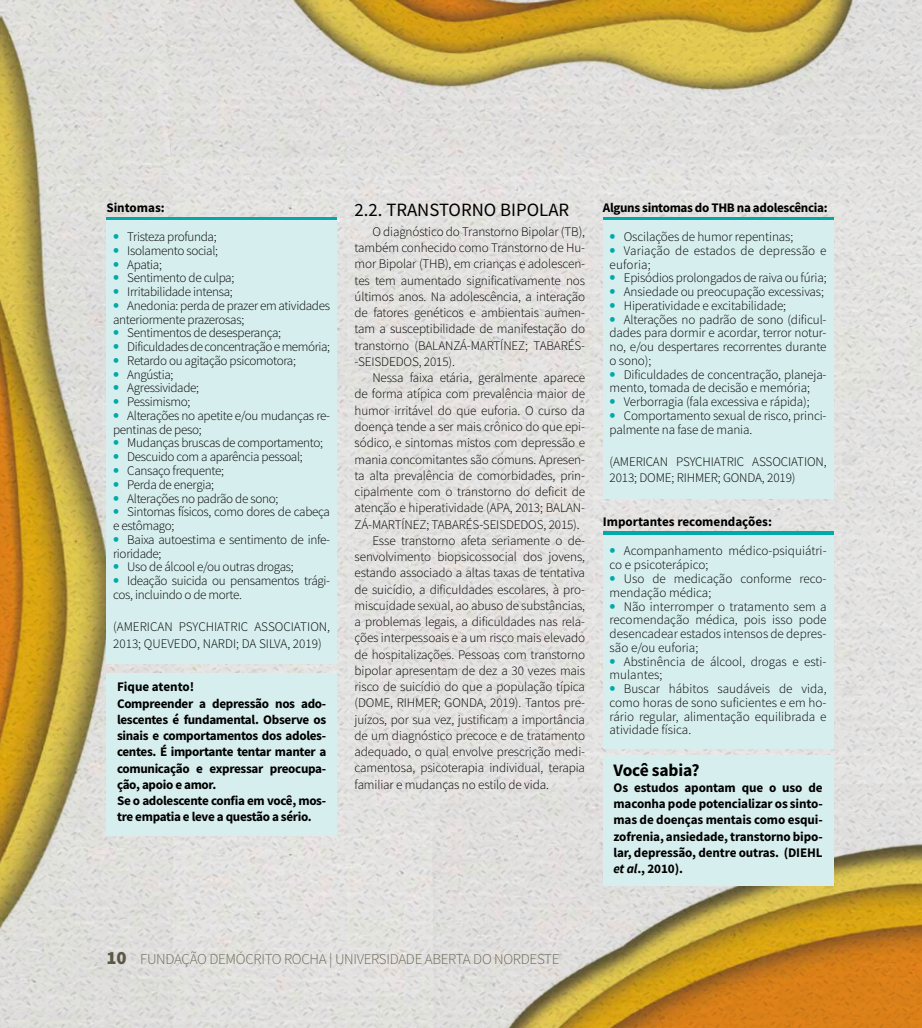
<style>
.page{position:relative;width:922px;height:1028px;background:#fff}
.page>*{position:absolute;margin:0;border:0;box-sizing:border-box;transform-origin:0 0}
.t1{font:18.75px "Source Sans Pro";color:#000}
.t2{font:700 17.5px "Source Sans Pro";letter-spacing:-.01em;color:#000}
.t3{font:300 15px "Source Sans Pro";letter-spacing:-.02em;color:#6c6a55}
.t4{font:300 13.12px/13.8px "Source Sans Pro";letter-spacing:-.01em;color:#000}
.t5{font:700 13.12px/16.2px "Source Sans Pro";letter-spacing:-.025em;color:#000;text-align:justify}
.t6{font:300 13.12px/13.8px "Source Sans Pro";letter-spacing:.01em;color:#000}
.t7{font:300 13.12px "Source Sans Pro";letter-spacing:-.03em;color:#000}
.t8{font:700 13.12px "Source Sans Pro";color:#000}
.s1{font-weight:700;font-size:17.5px;color:#00aaa9}
.s2{font-style:italic}
.s3{font-weight:900;font-size:18.75px;color:#5b5945}
</style>
<div class="page">
<img style="left:0;top:0;width:921px;height:1028px">
<div style="left:106px;top:673px;width:231px;height:163px;background:#d6eeed"></div>
<div style="left:602px;top:754px;width:231px;height:131px;background:#d6eeed"></div>
<svg style="left:602px;top:217px;width:231px;height:4px"></svg>
<div style="left:602px;top:221px;width:231px;height:278px;background:#d6eeed"></div>
<hr style="left:602px;top:531px;width:231px;height:4px;background:#00aaa9">
<div style="left:602px;top:535px;width:231px;height:213px;background:#d6eeed"></div>
<svg style="left:106px;top:217px;width:231px;height:4px"></svg>
<div style="left:106px;top:221px;width:231px;height:443px;background:#d6eeed"></div>
<p class="t8" style="left:106px;top:199px;width:60px">Sintomas:</p>
<p class="t4" style="left:113px;top:230px;width:105px"><span class="s1">•</span> Tristeza profunda;</p>
<p class="t4" style="left:113px;top:244px;width:106px"><span class="s1">•</span> Isolamento social;</p>
<p class="t4" style="left:113px;top:257px;width:50px"><span class="s1">•</span> Apatia;</p>
<p class="t4" style="left:113px;top:271px;width:123px"><span class="s1">•</span> Sentimento de culpa;</p>
<p class="t4" style="left:113px;top:285px;width:121px"><span class="s1">•</span> Irritabilidade intensa;</p>
<p class="t4" style="left:113px;top:299px;width:218px"><span class="s1">•</span> Anedonia: perda de prazer em atividades anteriormente prazerosas;</p>
<p class="t4" style="left:113px;top:326px;width:169px"><span class="s1">•</span> Sentimentos de desesperança;</p>
<p class="t7" style="left:113px;top:339px;width:218px"><span class="s1">•</span> Dificuldades de concentração e memória;</p>
<p class="t4" style="left:113px;top:354px;width:184px"><span class="s1">•</span> Retardo ou agitação psicomotora;</p>
<p class="t4" style="left:113px;top:367px;width:62px"><span class="s1">•</span> Angústia;</p>
<p class="t4" style="left:113px;top:381px;width:87px"><span class="s1">•</span> Agressividade;</p>
<p class="t4" style="left:113px;top:395px;width:79px"><span class="s1">•</span> Pessimismo;</p>
<p class="t4" style="left:113px;top:409px;width:218px"><span class="s1">•</span> Alterações no apetite e/ou mudanças re&shy;pentinas de peso;</p>
<p class="t4" style="left:113px;top:436px;width:211px"><span class="s1">•</span> Mudanças bruscas de comportamento;</p>
<p class="t4" style="left:113px;top:450px;width:191px"><span class="s1">•</span> Descuido com a aparência pessoal;</p>
<p class="t4" style="left:113px;top:464px;width:112px"><span class="s1">•</span> Cansaço frequente;</p>
<p class="t4" style="left:113px;top:477px;width:102px"><span class="s1">•</span> Perda de energia;</p>
<p class="t4" style="left:113px;top:491px;width:167px"><span class="s1">•</span> Alterações no padrão de sono;</p>
<p class="t4" style="left:113px;top:505px;width:218px"><span class="s1">•</span> Sintomas físicos, como dores de cabeça e estômago;</p>
<p class="t4" style="left:113px;top:532px;width:218px"><span class="s1">•</span> Baixa autoestima e sentimento de infe&shy;rioridade;</p>
<p class="t4" style="left:113px;top:560px;width:182px"><span class="s1">•</span> Uso de álcool e/ou outras drogas;</p>
<p class="t4" style="left:113px;top:574px;width:218px"><span class="s1">•</span> Ideação suicida ou pensamentos trági&shy;cos, incluindo o de morte.</p>
<p class="t4" style="left:113px;top:619px;width:218px;line-height:16.2px">(AMERICAN PSYCHIATRIC ASSOCIATION,<br>2013; QUEVEDO, NARDI; DA SILVA, 2019)</p>
<p class="t5" style="left:117px;top:678px;width:211px;text-align:left">Fique atento!<br>Compreender a depressão nos ado&shy;lescentes é fundamental. Observe os sinais e comportamentos dos adoles&shy;centes. É importante tentar manter a comunicação e expressar preocupa&shy;ção, apoio e amor.<br>Se o adolescente confia em você, mos&shy;tre empatia e leve a questão a sério.</p>
<h1 class="t1" style="left:354px;top:198px;width:216px">2.2. TRANSTORNO BIPOLAR</h1>
<p class="t4" style="left:354px;top:223px;width:232px;line-height:16.2px;text-align:justify;text-indent:18px">O diagnóstico do Transtorno Bipolar (TB), também conhecido como Transtorno de Hu&shy;mor Bipolar (THB), em crianças e adolescen&shy;tes tem aumentado significativamente nos últimos anos. Na adolescência, a interação de fatores genéticos e ambientais aumen&shy;tam a susceptibilidade de manifestação do transtorno (BALANZÁ-MARTÍNEZ; TABARÉS--SEISDEDOS, 2015).</p>
<p class="t4" style="left:372px;top:371px;width:214px">Nessa faixa etária, geralmente aparece</p>
<p class="t4" style="left:354px;top:387px;width:232px">de forma atípica com prevalência maior de</p>
<p class="t4" style="left:354px;top:403px;width:232px">humor irritável do que euforia. O curso da</p>
<p class="t4" style="left:354px;top:420px;width:232px">doença tende a ser mais crônico do que epi-</p>
<p class="t4" style="left:354px;top:436px;width:232px">sódico, e sintomas mistos com depressão e</p>
<p class="t4" style="left:354px;top:452px;width:232px">mania concomitantes são comuns. Apresen-</p>
<p class="t4" style="left:354px;top:468px;width:232px">ta alta prevalência de comorbidades, prin-</p>
<p class="t4" style="left:354px;top:485px;width:232px">cipalmente com o transtorno do deficit de</p>
<p class="t4" style="left:354px;top:501px;width:232px">atenção e hiperatividade (APA, 2013; BALAN-</p>
<p class="t4" style="left:354px;top:517px;width:226px">ZÁ-MARTÍNEZ; TABARÉS-SEISDEDOS, 2015).</p>
<p class="t4" style="left:372px;top:533px;width:214px">Esse transtorno afeta seriamente o de-</p>
<p class="t4" style="left:354px;top:550px;width:232px">senvolvimento biopsicossocial dos jovens,</p>
<p class="t4" style="left:354px;top:566px;width:232px">estando associado a altas taxas de tentativa</p>
<p class="t4" style="left:354px;top:582px;width:232px">de suicídio, a dificuldades escolares, à pro-</p>
<p class="t4" style="left:354px;top:598px;width:232px">miscuidade sexual, ao abuso de substâncias,</p>
<p class="t4" style="left:354px;top:615px;width:232px">a problemas legais, a dificuldades nas rela-</p>
<p class="t4" style="left:354px;top:631px;width:232px">ções interpessoais e a um risco mais elevado</p>
<p class="t4" style="left:354px;top:647px;width:232px">de hospitalizações. Pessoas com transtorno</p>
<p class="t4" style="left:354px;top:663px;width:232px">bipolar apresentam de dez a 30 vezes mais</p>
<p class="t4" style="left:354px;top:680px;width:232px">risco de suicídio do que a população típica</p>
<p class="t4" style="left:354px;top:696px;width:232px">(DOME, RIHMER; GONDA, 2019). Tantos pre-</p>
<p class="t4" style="left:354px;top:712px;width:232px">juízos, por sua vez, justificam a importância</p>
<p class="t4" style="left:354px;top:728px;width:232px">de um diagnóstico precoce e de tratamento</p>
<p class="t4" style="left:354px;top:745px;width:232px">adequado, o qual envolve prescrição medi-</p>
<p class="t4" style="left:354px;top:761px;width:232px">camentosa, psicoterapia individual, terapia</p>
<p class="t4" style="left:354px;top:777px;width:196px">familiar e mudanças no estilo de vida.</p>
<p class="t5" style="left:602px;top:199px;width:226px">Alguns sintomas do THB na adolescência:</p>
<p class="t4" style="left:609px;top:230px;width:185px"><span class="s1">•</span> Oscilações de humor repentinas;</p>
<p class="t6" style="left:609px;top:244px;width:218px"><span class="s1">•</span> Variação de estados de depressão e euforia;</p>
<p class="t4" style="left:609px;top:271px;width:218px"><span class="s1">•</span> Episódios prolongados de raiva ou fúria;</p>
<p class="t4" style="left:609px;top:285px;width:216px"><span class="s1">•</span> Ansiedade ou preocupação excessivas;</p>
<p class="t4" style="left:609px;top:299px;width:178px"><span class="s1">•</span> Hiperatividade e excitabilidade;</p>
<p class="t4" style="left:609px;top:312px;width:218px;text-align:justify"><span class="s1">•</span> Alterações no padrão de sono (dificul&shy;dades para dormir e acordar, terror notur&shy;no, e/ou despertares recorrentes durante o sono);</p>
<p class="t4" style="left:609px;top:367px;width:218px"><span class="s1">•</span> Dificuldades de concentração, planeja&shy;mento, tomada de decisão e memória;</p>
<p class="t4" style="left:609px;top:395px;width:201px"><span class="s1">•</span> Verborragia (fala excessiva e rápida);</p>
<p class="t4" style="left:609px;top:409px;width:218px"><span class="s1">•</span> Comportamento sexual de risco, princi&shy;palmente na fase de mania.</p>
<p class="t4" style="left:609px;top:454px;width:218px;line-height:16.2px">(AMERICAN PSYCHIATRIC ASSOCIATION,<br>2013; DOME; RIHMER; GONDA, 2019)</p>
<p class="t8" style="left:602px;top:513px;width:170px">Importantes recomendações:</p>
<p class="t4" style="left:609px;top:544px;width:218px"><span class="s1">•</span> Acompanhamento médico-psiquiátri&shy;co e psicoterápico;</p>
<p class="t4" style="left:609px;top:572px;width:218px"><span class="s1">•</span> Uso de medicação conforme reco&shy;mendação médica;</p>
<p class="t4" style="left:609px;top:599px;width:218px;text-align:justify"><span class="s1">•</span> Não interromper o tratamento sem a recomendação médica, pois isso pode desencadear estados intensos de depres&shy;são e/ou euforia;</p>
<p class="t4" style="left:609px;top:654px;width:218px"><span class="s1">•</span> Abstinência de álcool, drogas e esti&shy;mulantes;</p>
<p class="t4" style="left:609px;top:682px;width:218px;text-align:justify"><span class="s1">•</span> Buscar hábitos saudáveis de vida, como horas de sono suficientes e em ho&shy;rário regular, alimentação equilibrada e atividade física.</p>
<h2 class="t2" style="left:613px;top:758px;width:88px">Você sabia?</h2>
<p class="t5" style="left:613px;top:779px;width:211px">Os estudos apontam que o uso de maconha pode potencializar os sinto&shy;mas de doenças mentais como esqui&shy;zofrenia, ansiedade, transtorno bipo&shy;lar, depressão, dentre outras. (DIEHL <span class="s2">et al</span>., 2010).</p>
<p class="t3" style="left:106px;top:950px;width:454px"><span class="s3">10</span> FUNDAÇÃO DEMÓCRITO ROCHA | UNIVERSIDADE ABERTA DO NORDESTE</p>
</div>
